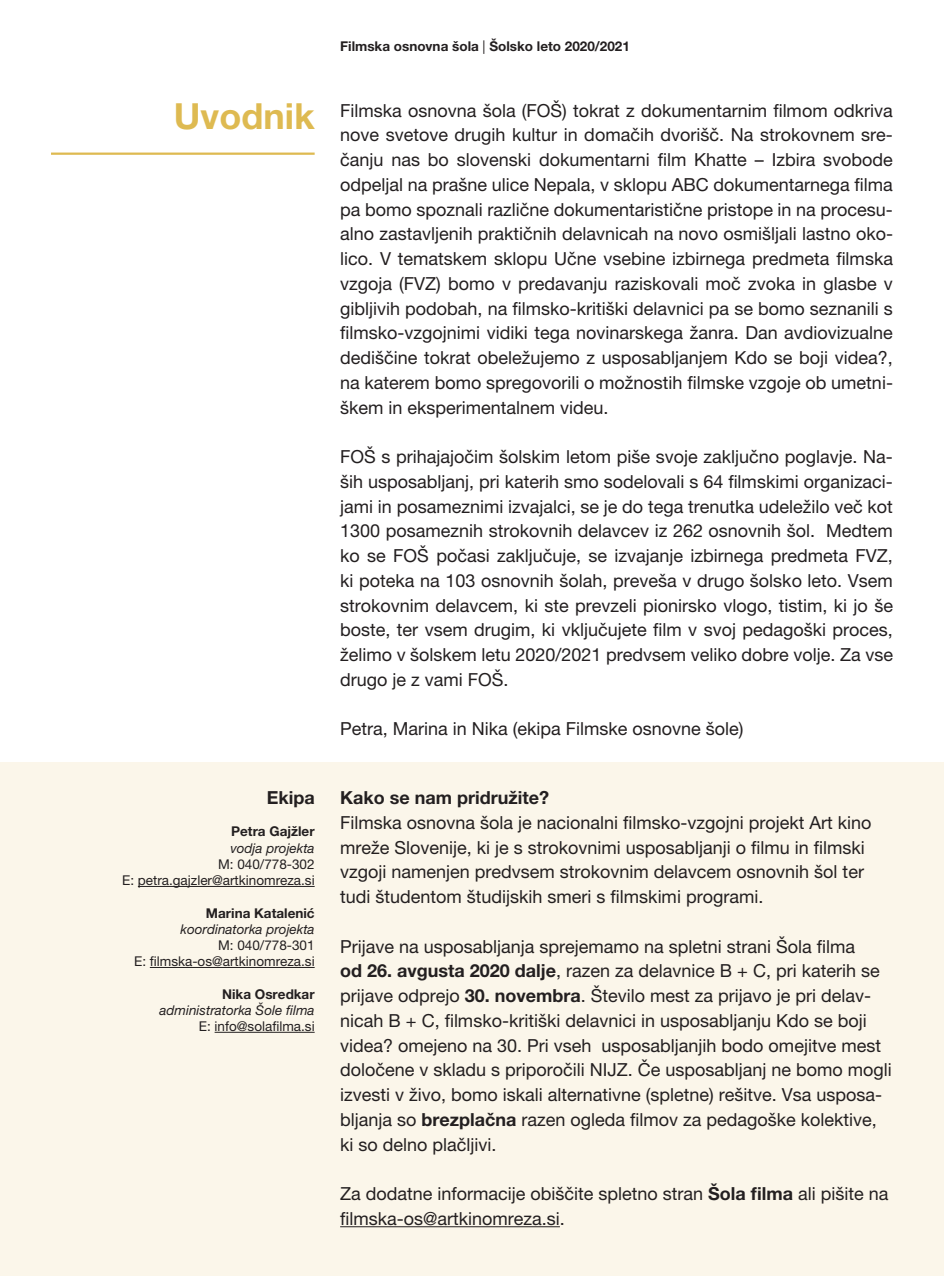
<style>
.page{position:relative;width:944px;height:1276px;background:#fff}
.page>*{position:absolute;margin:0;border:0;box-sizing:border-box;transform-origin:0 0}
.t1{font:700 36px "Helvetica Neue LT Pro";color:#deba51}
.t2{font:18px/24.8px "Helvetica Neue LT Pro";color:#231f20}
.t3{font:700 18px "Helvetica Neue LT Pro";color:#231f20}
.t4{font:13.5px/16.2px "Helvetica Neue LT Pro";color:#231f20;text-align:right}
.t5{font:700 13.5px "Helvetica Neue LT Pro";color:#231f20}
.t6{font:italic 13.5px "Helvetica Neue LT Pro";color:#231f20}
.s1{font-weight:400}
.s2{font-weight:700}
</style>
<div class="page">
<div style="left:0;top:762px;width:944px;height:514px;background:#fbf6ea"></div>
<hr style="left:340px;top:1226px;width:220px;height:1px;background:#231f20">
<hr style="left:51px;top:153px;width:264px;height:2px;background:#deba51">
<hr style="left:138px;top:886px;width:177px;height:1px;background:#231f20">
<hr style="left:150px;top:967px;width:165px;height:1px;background:#231f20">
<hr style="left:215px;top:1032px;width:100px;height:1px;background:#231f20">
<h1 class="t1" style="left:174px;top:94px;width:142px">Uvodnik</h1>
<p class="t3" style="left:267px;top:786px;width:49px">Ekipa</p>
<p class="t5" style="left:231px;top:823px;width:85px">Petra Gajžler</p>
<p class="t6" style="left:230px;top:839px;width:86px">vodja projekta</p>
<p class="t4" style="left:122px;top:856px;width:194px">M: 040/778-302<br>E: petra.gajzler@artkinomreza.si</p>
<p class="t5" style="left:206px;top:904px;width:110px">Marina Katalenić</p>
<p class="t6" style="left:181px;top:920px;width:136px">koordinatorka projekta</p>
<p class="t4" style="left:134px;top:937px;width:182px">M: 040/778-301<br>E: filmska-os@artkinomreza.si</p>
<p class="t5" style="left:222px;top:985px;width:94px">Nika Osredkar</p>
<p class="t6" style="left:160px;top:1001px;width:157px">administratorka Šole filma</p>
<p class="t4" style="left:199px;top:1018px;width:117px">E: info@solafilma.si</p>
<p class="t5" style="left:340px;top:38px;width:291px">Filmska osnovna šola <span class="s1">|</span> Šolsko leto 2020/2021</p>
<p class="t2" style="left:340px;top:97px;width:554px;text-align:justify">Filmska osnovna šola (FOŠ) tokrat z dokumentarnim filmom odkriva nove svetove drugih kultur in domačih dvorišč. Na strokovnem sre&shy;čanju nas bo slovenski dokumentarni film Khatte – Izbira svobode odpeljal na prašne ulice Nepala, v sklopu ABC dokumentarnega filma pa bomo spoznali različne dokumentaristične pristope in na procesu&shy;alno zastavljenih praktičnih delavnicah na novo osmišljali lastno oko&shy;lico. V tematskem sklopu Učne vsebine izbirnega predmeta filmska vzgoja (FVZ) bomo v predavanju raziskovali moč zvoka in glasbe v gibljivih podobah, na filmsko-kritiški delavnici pa se bomo seznanili s filmsko-vzgojnimi vidiki tega novinarskega žanra. Dan avdiovizualne dediščine tokrat obeležujemo z usposabljanjem Kdo se boji videa?, na katerem bomo spregovorili o možnostih filmske vzgoje ob umetni&shy;škem in eksperimentalnem videu.</p>
<p class="t2" style="left:340px;top:444px;width:554px;text-align:justify">FOŠ s prihajajočim šolskim letom piše svoje zaključno poglavje. Na&shy;ših usposabljanj, pri katerih smo sodelovali s 64 filmskimi organizaci&shy;jami in posameznimi izvajalci, se je do tega trenutka udeležilo več kot 1300 posameznih strokovnih delavcev iz 262 osnovnih šol. Medtem ko se FOŠ počasi zaključuje, se izvajanje izbirnega predmeta FVZ, ki poteka na 103 osnovnih šolah, preveša v drugo šolsko leto. Vsem strokovnim delavcem, ki ste prevzeli pionirsko vlogo, tistim, ki jo še boste, ter vsem drugim, ki vključujete film v svoj pedagoški proces, želimo v šolskem letu 2020/2021 predvsem veliko dobre volje. Za vse drugo je z vami FOŠ.</p>
<p class="t2" style="left:340px;top:716px;width:405px">Petra, Marina in Nika (ekipa Filmske osnovne šole)</p>
<p class="t3" style="left:340px;top:786px;width:210px">Kako se nam pridružite?</p>
<p class="t2" style="left:340px;top:810px;width:533px">Filmska osnovna šola je nacionalni filmsko-vzgojni projekt Art kino mreže Slovenije, ki je s strokovnimi usposabljanji o filmu in filmski vzgoji namenjen predvsem strokovnim delavcem osnovnih šol ter tudi študentom študijskih smeri s filmskimi programi.</p>
<p class="t2" style="left:340px;top:933px;width:553px">Prijave na usposabljanja sprejemamo na spletni strani Šola filma<br><span class="s2">od 26. avgusta 2020 dalje</span>, razen za delavnice B + C, pri katerih se prijave odprejo <span class="s2">30. novembra</span>. Število mest za prijavo je pri delav&shy;nicah B + C, filmsko-kritiški delavnici in usposabljanju Kdo se boji videa? omejeno na 30. Pri vseh usposabljanjih bodo omejitve mest določene v skladu s priporočili NIJZ. Če usposabljanj ne bomo mogli izvesti v živo, bomo iskali alternativne (spletne) rešitve. Vsa usposa&shy;bljanja so <span class="s2">brezplačna</span> razen ogleda filmov za pedagoške kolektive, ki so delno plačljivi.</p>
<p class="t2" style="left:340px;top:1181px;width:550px">Za dodatne informacije obiščite spletno stran <span class="s2">Šola filma</span> ali pišite na filmska-os@artkinomreza.si.</p>
</div>
